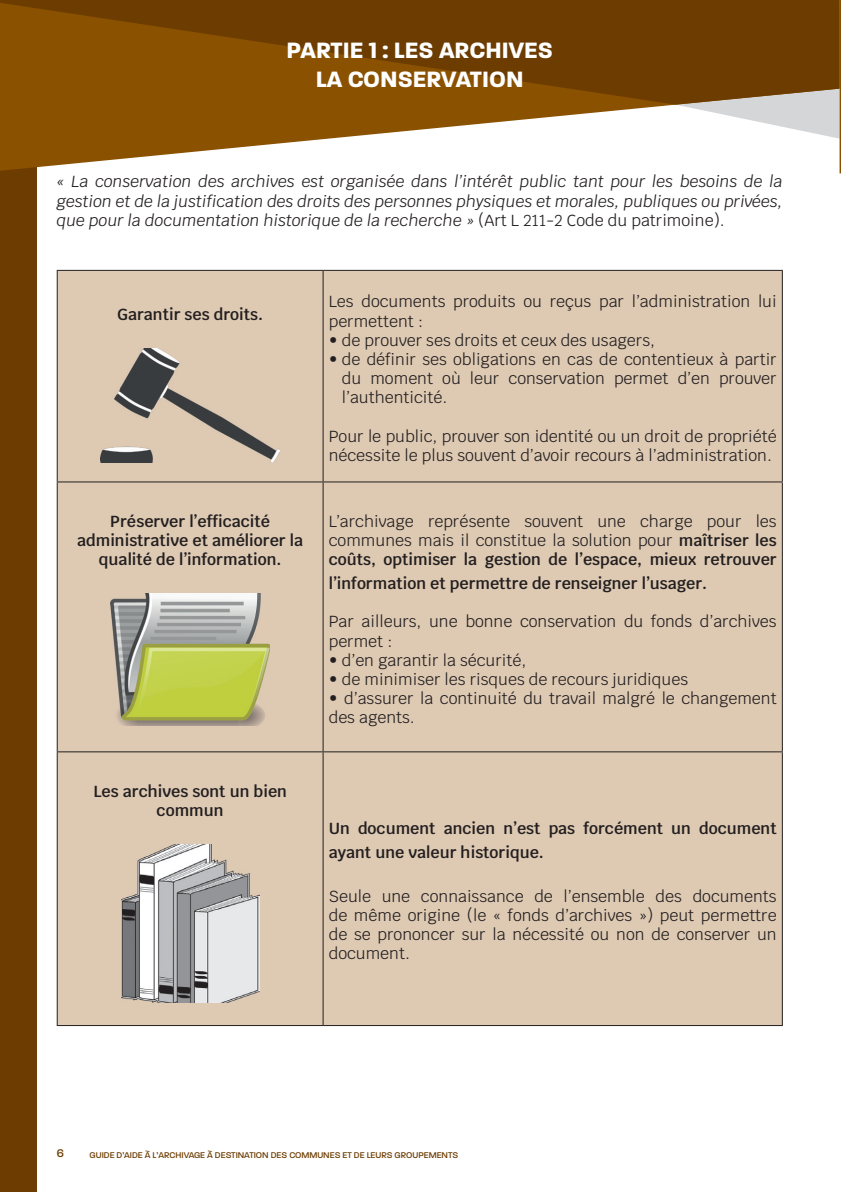
<style>
.page{position:relative;width:841px;height:1192px;background:#fff}
.page>*{position:absolute;margin:0;border:0;box-sizing:border-box;transform-origin:0 0}
.t1{font:700 24px/28.8px "Paralucent";color:#fff;text-align:center}
.t2{font:16px/19.2px "Krub";color:#231f20}
.t3{font:italic 16px/19.2px "Krub";color:#231f20;text-align:justify}
.t4{font:600 16px/19.2px "Krub";color:#231f20;text-align:center}
.t5{font:500 12px "Paralucent";color:#6c3c00}
.t6{font:500 9px "Paralucent";color:#6c3c00}
.s1{font-style:normal}
.s2{font-weight:600}
</style>
<div class="page">
<div style="left:0;top:0;width:37px;height:1192px;background:#6c3c00"></div>
<svg style="left:0;top:105px;width:838px;height:66px"></svg>
<svg style="left:0;top:0;width:838px;height:105px;background:#794603"></svg>
<div style="left:58px;top:271px;width:723px;height:754px;background:#decab3"></div>
<hr style="left:57px;top:270px;width:266px;height:1px;background:#231f20">
<hr style="left:57px;top:271px;width:1px;height:210px;background:#231f20">
<hr style="left:323px;top:270px;width:459px;height:1px;background:#231f20">
<hr style="left:322px;top:271px;width:1px;height:210px;background:#231f20">
<hr style="left:781px;top:271px;width:1px;height:210px;background:#231f20">
<hr style="left:57px;top:481px;width:266px;height:1px;background:#231f20">
<hr style="left:57px;top:482px;width:1px;height:269px;background:#231f20">
<hr style="left:323px;top:481px;width:459px;height:1px;background:#231f20">
<hr style="left:322px;top:482px;width:1px;height:269px;background:#231f20">
<hr style="left:781px;top:482px;width:1px;height:269px;background:#231f20">
<hr style="left:57px;top:751px;width:266px;height:1px;background:#231f20">
<hr style="left:57px;top:752px;width:1px;height:273px;background:#231f20">
<hr style="left:323px;top:751px;width:459px;height:1px;background:#231f20">
<hr style="left:322px;top:752px;width:1px;height:273px;background:#231f20">
<hr style="left:781px;top:752px;width:1px;height:273px;background:#231f20">
<hr style="left:57px;top:1025px;width:266px;height:1px;background:#231f20">
<hr style="left:323px;top:1025px;width:459px;height:1px;background:#231f20">
<img style="left:101px;top:348px;width:178px;height:114px">
<img style="left:110px;top:593px;width:160px;height:133px">
<img style="left:121px;top:844px;width:138px;height:158px">
<svg style="left:838px;top:0;width:3px;height:173px"></svg>
<h1 class="t1" style="left:286px;top:36px;width:268px">PARTIE 1 : LES ARCHIVES<br>LA CONSERVATION</h1>
<p class="t3" style="left:57px;top:172px;width:727px">« La conservation des archives est organisée dans l’intérêt public tant pour les besoins de la gestion et de la justification des droits des personnes physiques et morales, publiques ou privées, que pour la documentation historique de la recherche » <span class="s1">(Art L 211-2 Code du patrimoine).</span></p>
<p class="t4" style="left:117px;top:305px;width:147px">Garantir ses droits.</p>
<p class="t2" style="left:329px;top:292px;width:449px">Les documents produits ou reçus par l’administration lui permettent :</p>
<p class="t2" style="left:329px;top:331px;width:328px">• de prouver ses droits et ceux des usagers,</p>
<p class="t2" style="left:342px;top:350px;width:436px;text-align:justify;text-indent:-13px">• de définir ses obligations en cas de contentieux à partir du moment où leur conservation permet d’en prouver l’authenticité.</p>
<p class="t2" style="left:329px;top:427px;width:449px">Pour le public, prouver son identité ou un droit de propriété nécessite le plus souvent d’avoir recours à l’administration.</p>
<p class="t4" style="left:77px;top:512px;width:227px">Préserver l’efficacité administrative et améliorer la qualité de l’information.</p>
<p class="t2" style="left:329px;top:511px;width:449px;text-align:justify">L’archivage représente souvent une charge pour les communes mais il constitue la solution pour <span class="s2">maîtriser les coûts, optimiser la gestion de l’espace, mieux retrouver</span></p>
<p class="t4" style="left:329px;top:574px;width:380px">l’information et permettre de renseigner l’usager.</p>
<p class="t2" style="left:329px;top:612px;width:449px">Par ailleurs, une bonne conservation du fonds d’archives permet :</p>
<p class="t2" style="left:329px;top:650px;width:199px">• d’en garantir la sécurité,</p>
<p class="t2" style="left:329px;top:670px;width:361px">• de minimiser les risques de recours juridiques</p>
<p class="t2" style="left:329px;top:689px;width:449px">• d’assurer la continuité du travail malgré le changement des agents.</p>
<p class="t4" style="left:93px;top:782px;width:195px">Les archives sont un bien commun</p>
<p class="t4" style="left:329px;top:817px;width:449px;line-height:24px;text-align:left">Un document ancien n’est pas forcément un document ayant une valeur historique.</p>
<p class="t2" style="left:329px;top:886px;width:449px;text-align:justify">Seule une connaissance de l’ensemble des documents de même origine (le « fonds d’archives ») peut permettre de se prononcer sur la nécessité ou non de conserver un document.</p>
<p class="t5" style="left:57px;top:1146px;width:9px">6</p>
<p class="t6" style="left:90px;top:1150px;width:370px">GUIDE D’AIDE À L’ARCHIVAGE À DESTINATION DES COMMUNES ET DE LEURS GROUPEMENTS</p>
</div>
